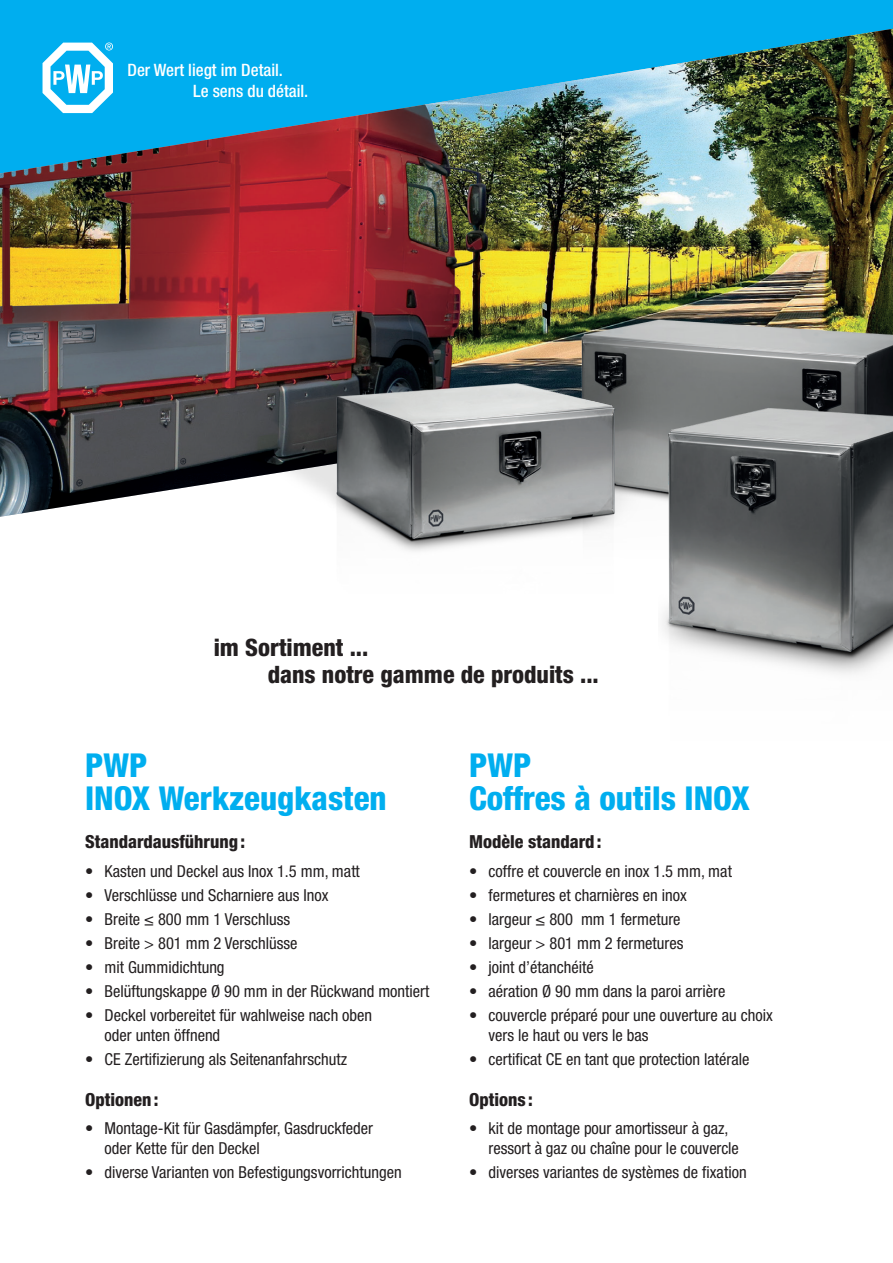
<style>
.page{position:relative;width:893px;height:1263px;background:#fff}
.page>*{position:absolute;margin:0;border:0;box-sizing:border-box;transform-origin:0 0}
.t1{font:800 condensed 33px/33px "Helvetica Neue LT Pro";color:#00aeef}
.t2{font:800 condensed 24px/27px "Helvetica Neue LT Pro";color:#231f20}
.t3{font:800 condensed 18px "Helvetica Neue LT Pro";color:#231f20}
.t4{font:500 condensed 17.1px/20.5px "Helvetica Neue LT Pro";color:#fff}
.t5{font:condensed 16.5px/19.8px "Helvetica Neue LT Pro";color:#231f20}
</style>
<div class="page">
<div style="left:0;top:0;width:893px;height:29px;background:#00aeef"></div>
<img style="left:0;top:29px;width:893px;height:488px">
<img style="left:533px;top:243px;width:360px;height:106px">
<img style="left:226px;top:318px;width:432px;height:234px">
<img style="left:658px;top:349px;width:235px;height:325px">
<svg style="left:43px;top:43px;width:70px;height:70px"></svg>
<p class="t4" style="left:193px;top:60px;width:117px;text-indent:-66px">Der Wert liegt im Detail.<br>Le sens du détail.</p>
<h2 class="t2" style="left:268px;top:633px;width:333px;text-indent:-54px">im Sortiment ...<br>dans notre gamme de produits ...</h2>
<h1 class="t1" style="left:85px;top:748px;width:303px">PWP<br>INOX Werkzeugkasten</h1>
<p class="t3" style="left:85px;top:831px;width:162px">Standardausführung:</p>
<p class="t5" style="left:85px;top:861px;width:276px">• Kasten und Deckel aus Inox 1.5 mm, matt</p>
<p class="t5" style="left:85px;top:885px;width:245px">• Verschlüsse und Scharniere aus Inox</p>
<p class="t5" style="left:85px;top:909px;width:207px">• Breite ≤ 800 mm 1 Verschluss</p>
<p class="t5" style="left:85px;top:933px;width:214px">• Breite &gt; 801 mm 2 Verschlüsse</p>
<p class="t5" style="left:85px;top:957px;width:141px">• mit Gummidichtung</p>
<p class="t5" style="left:85px;top:981px;width:346px">• Belüftungskappe Ø 90 mm in der Rückwand montiert</p>
<p class="t5" style="left:105px;top:1005px;width:269px;text-indent:-20px">• Deckel vorbereitet für wahlweise nach oben oder unten öffnend</p>
<p class="t5" style="left:85px;top:1049px;width:264px">• CE Zertifizierung als Seitenanfahrschutz</p>
<p class="t3" style="left:85px;top:1088px;width:75px">Optionen:</p>
<p class="t5" style="left:105px;top:1118px;width:270px;text-indent:-20px">• Montage-Kit für Gasdämpfer, Gasdruckfeder oder Kette für den Deckel</p>
<p class="t5" style="left:85px;top:1162px;width:318px">• diverse Varianten von Befestigungsvorrichtungen</p>
<h1 class="t1" style="left:469px;top:748px;width:282px">PWP<br>Coffres à outils INOX</h1>
<p class="t3" style="left:469px;top:831px;width:134px">Modèle standard:</p>
<p class="t5" style="left:469px;top:861px;width:264px">• coffre et couvercle en inox 1.5 mm, mat</p>
<p class="t5" style="left:469px;top:885px;width:219px">• fermetures et charnières en inox</p>
<p class="t5" style="left:469px;top:909px;width:213px">• largeur ≤ 800 mm 1 fermeture</p>
<p class="t5" style="left:469px;top:933px;width:216px">• largeur &gt; 801 mm 2 fermetures</p>
<p class="t5" style="left:469px;top:957px;width:126px">• joint d’étanchéité</p>
<p class="t5" style="left:469px;top:981px;width:258px">• aération Ø 90 mm dans la paroi arrière</p>
<p class="t5" style="left:489px;top:1005px;width:286px;text-indent:-20px">• couvercle préparé pour une ouverture au choix vers le haut ou vers le bas</p>
<p class="t5" style="left:469px;top:1049px;width:282px">• certificat CE en tant que protection latérale</p>
<p class="t3" style="left:469px;top:1088px;width:65px">Options :</p>
<p class="t5" style="left:489px;top:1118px;width:252px;text-indent:-20px">• kit de montage pour amortisseur à gaz, ressort à gaz ou chaîne pour le couvercle</p>
<p class="t5" style="left:469px;top:1162px;width:279px">• diverses variantes de systèmes de fixation</p>
</div>
